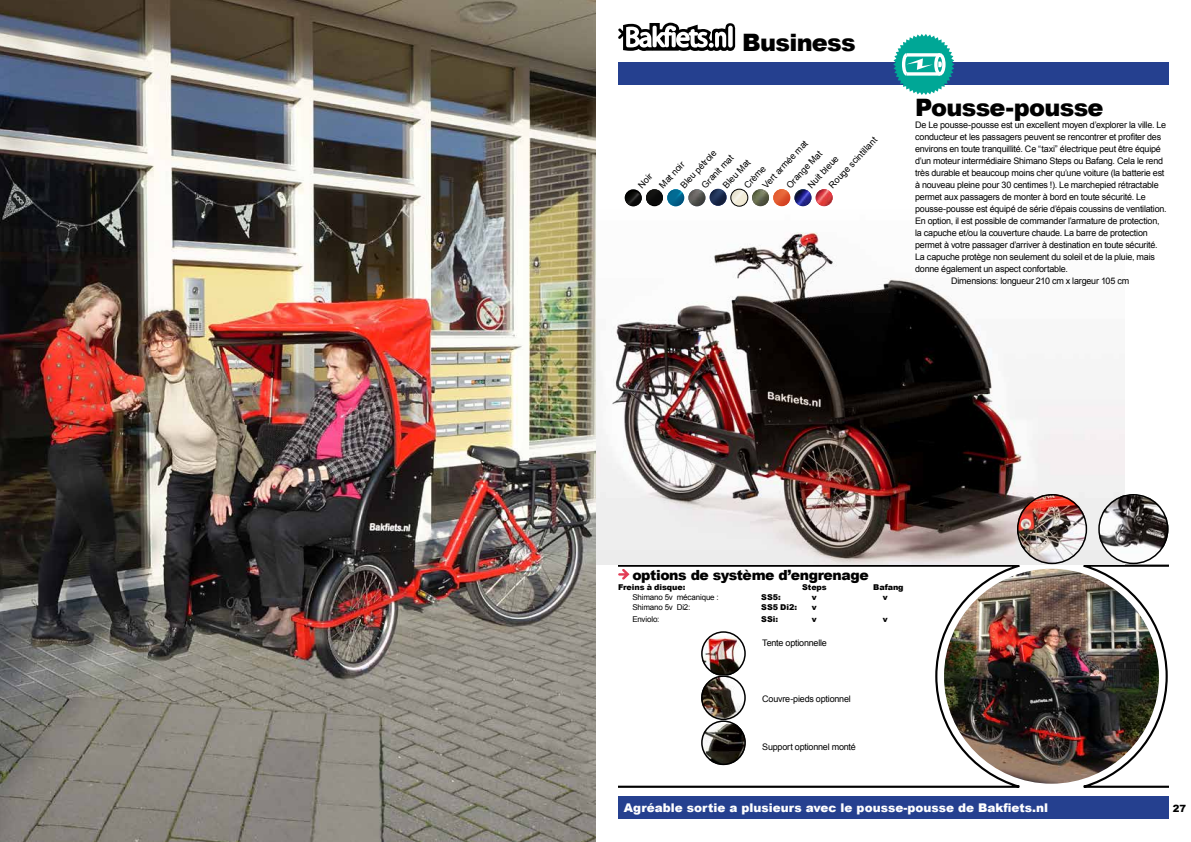
<style>
.page{position:relative;width:1191px;height:842px;background:#fff}
.page>*{position:absolute;margin:0;border:0;box-sizing:border-box;transform-origin:0 0}
.t1{font:900 24px "Arial";letter-spacing:-.03em;color:#000}
.t2{font:900 14px "Arial";letter-spacing:-.025em;color:#000}
.t3{font:900 12px "Arial";color:#fff}
.t4{font:900 10px "Arial";color:#000}
.t5{font:9px/17.5px "Arial";letter-spacing:-.025em;color:#000;text-align:right}
.t6{font:900 8px "Arial";letter-spacing:-.01em;color:#000}
.t7{font:8px "Arial";letter-spacing:-.02em;color:#000}
</style>
<div class="page">
<img style="left:944px;top:569px;width:215px;height:215px;border-radius:107px">
<svg style="left:618px;top:564px;width:416px;height:224px"></svg>
<img style="left:1068px;top:563px;width:100px;height:225px">
<img style="left:595px;top:210px;width:529px;height:354px">
<div style="left:618px;top:62px;width:550px;height:23px;background:#25408f"></div>
<svg style="left:618px;top:23px;width:117px;height:28px"></svg>
<div style="left:618px;top:797px;width:550px;height:22px;background:#25408f"></div>
<svg style="left:618px;top:569px;width:11px;height:11px"></svg>
<svg style="left:893px;top:34px;width:61px;height:61px"></svg>
<svg style="left:906px;top:53px;width:34px;height:4px"></svg>
<svg style="left:702px;top:632px;width:43px;height:43px"></svg>
<img style="left:701px;top:636px;width:45px;height:83px">
<div style="left:701px;top:631px;width:45px;height:45px;border:2px solid #000;border-radius:50%"></div>
<img style="left:1098px;top:495px;width:70px;height:66px">
<div style="left:1098px;top:494px;width:70px;height:70px;border:2px solid #000;border-radius:50%"></div>
<img style="left:1017px;top:494px;width:70px;height:70px;border-radius:35px">
<div style="left:1017px;top:494px;width:70px;height:70px;border:2px solid #000;border-radius:50%"></div>
<svg style="left:702px;top:676px;width:43px;height:43px"></svg>
<div style="left:701px;top:675px;width:45px;height:45px;border:2px solid #000;border-radius:50%"></div>
<svg style="left:702px;top:721px;width:43px;height:43px"></svg>
<img style="left:701px;top:724px;width:45px;height:41px">
<div style="left:701px;top:720px;width:45px;height:45px;border:2px solid #000;border-radius:50%"></div>
<img style="left:0;top:0;width:595px;height:842px">
<img style="left:752px;top:189px;width:17px;height:17px;border-radius:9px">
<img style="left:773px;top:189px;width:17px;height:17px;border-radius:9px">
<img style="left:815px;top:189px;width:17px;height:17px;border-radius:9px">
<img style="left:731px;top:189px;width:17px;height:17px;border-radius:9px">
<div style="left:730px;top:189px;width:18px;height:18px;border:1px solid #000;border-radius:50%"></div>
<img style="left:794px;top:189px;width:17px;height:17px;border-radius:9px">
<img style="left:709px;top:189px;width:17px;height:17px;border-radius:9px">
<img style="left:688px;top:189px;width:17px;height:17px;border-radius:9px">
<img style="left:667px;top:189px;width:17px;height:17px;border-radius:9px">
<img style="left:646px;top:189px;width:17px;height:17px;border-radius:9px">
<img style="left:625px;top:189px;width:17px;height:17px;border-radius:9px">
<h1 class="t1" style="left:742px;top:25px;width:115px">Business</h1>
<p class="t5" style="left:813px;top:171px;width:67px;line-height:15.5px;text-align:left;text-indent:-14px;rotate:-47deg">Nuit bleue<br>Rouge scintillant</p>
<p class="t5" style="left:758px;top:181px;width:65px;rotate:-47deg">Vert armée mat<br>Orange Mat</p>
<p class="t5" style="left:676px;top:181px;width:50px;rotate:-47deg">Bleu pétrole</p>
<p class="t5" style="left:697px;top:181px;width:44px;rotate:-47deg">Granit mat</p>
<p class="t5" style="left:718px;top:181px;width:37px;rotate:-47deg">Bleu Mat</p>
<p class="t5" style="left:633px;top:181px;width:18px;rotate:-47deg">Noir</p>
<p class="t5" style="left:654px;top:181px;width:34px;rotate:-47deg">Mat noir</p>
<p class="t5" style="left:739px;top:181px;width:29px;rotate:-47deg">Crème</p>
<h1 class="t1" style="left:915px;top:90px;width:190px">Pousse-pousse</h1>
<p class="t5" style="left:915px;top:117px;width:253px">De Le pousse-pousse est un excellent moyen d’explorer la ville. Le</p>
<p class="t5" style="left:915px;top:129px;width:248px">conducteur et les passagers peuvent se rencontrer et profiter des</p>
<p class="t5" style="left:915px;top:141px;width:247px">environs en toute tranquillité. Ce “taxi” électrique peut être équipé</p>
<p class="t5" style="left:915px;top:153px;width:250px">d’un moteur intermédiaire Shimano Steps ou Bafang. Cela le rend</p>
<p class="t5" style="left:915px;top:165px;width:251px">très durable et beaucoup moins cher qu’une voiture (la batterie est</p>
<p class="t5" style="left:915px;top:177px;width:245px">à nouveau pleine pour 30 centimes !). Le marchepied rétractable</p>
<p class="t5" style="left:915px;top:189px;width:232px">permet aux passagers de monter à bord en toute sécurité. Le</p>
<p class="t5" style="left:915px;top:201px;width:253px">pousse-pousse est équipé de série d’épais coussins de ventilation.</p>
<p class="t5" style="left:915px;top:213px;width:246px">En option, il est possible de commander l’armature de protection,</p>
<p class="t5" style="left:915px;top:225px;width:234px">la capuche et/ou la couverture chaude. La barre de protection</p>
<p class="t5" style="left:915px;top:237px;width:244px">permet à votre passager d’arriver à destination en toute sécurité.</p>
<p class="t5" style="left:915px;top:249px;width:241px">La capuche protège non seulement du soleil et de la pluie, mais</p>
<p class="t5" style="left:915px;top:261px;width:154px">donne également un aspect confortable.</p>
<p class="t5" style="left:951px;top:273px;width:180px">Dimensions: longueur 210 cm x largeur 105 cm</p>
<h2 class="t2" style="left:632px;top:564px;width:238px">options de système d’engrenage</h2>
<p class="t6" style="left:618px;top:581px;width:69px">Freins à disque:</p>
<p class="t6" style="left:802px;top:581px;width:26px">Steps</p>
<p class="t6" style="left:873px;top:581px;width:32px">Bafang</p>
<p class="t7" style="left:632px;top:591px;width:88px">Shimano 5v mécanique :</p>
<p class="t6" style="left:761px;top:591px;width:21px">SS5:</p>
<p class="t6" style="left:812px;top:591px;width:6px">v</p>
<p class="t6" style="left:883px;top:591px;width:6px">v</p>
<p class="t7" style="left:632px;top:601px;width:59px">Shimano 5v Di2:</p>
<p class="t6" style="left:761px;top:601px;width:37px">SS5 Di2:</p>
<p class="t6" style="left:812px;top:601px;width:6px">v</p>
<p class="t7" style="left:632px;top:613px;width:29px">Enviolo:</p>
<p class="t6" style="left:761px;top:613px;width:18px">SSi:</p>
<p class="t6" style="left:812px;top:613px;width:6px">v</p>
<p class="t6" style="left:883px;top:613px;width:6px">v</p>
<p class="t5" style="left:762px;top:634px;width:66px">Tente optionnelle</p>
<p class="t5" style="left:762px;top:690px;width:90px">Couvre-pieds optionnel</p>
<p class="t5" style="left:762px;top:738px;width:95px">Support optionnel monté</p>
<h3 class="t3" style="left:624px;top:799px;width:426px">Agréable sortie a plusieurs avec le pousse-pousse de Bakfiets.nl</h3>
<p class="t4" style="left:1173px;top:801px;width:15px">27</p>
</div>
